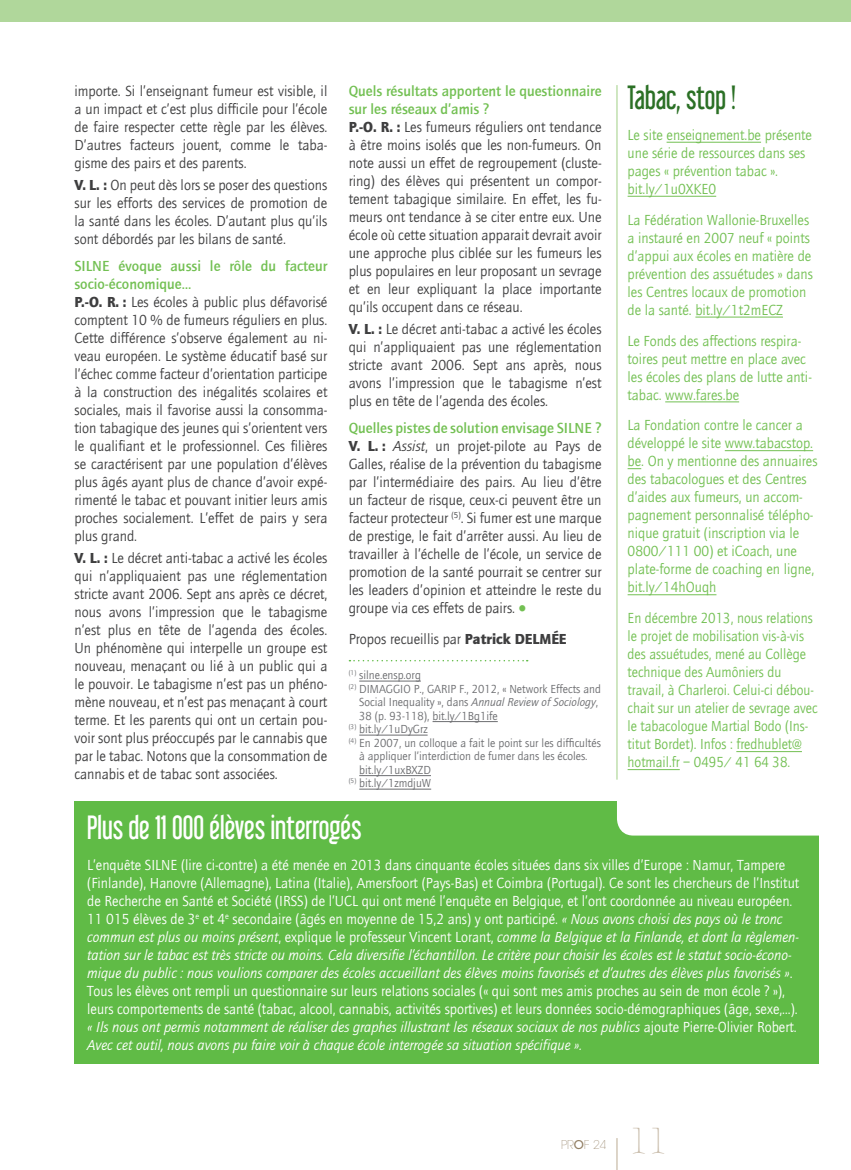
<style>
.page{position:relative;width:851px;height:1170px;background:#fff}
.page>*{position:absolute;margin:0;border:0;box-sizing:border-box;transform-origin:0 0}
.t1{font:300 37.5px "American Typewriter";color:#c7baa8}
.TITRE_-_PETIT__1_col{font:30px "Libel Suit";color:#fff}
.t2{font:30px "Libel Suit";color:#2b7025;scale:.96 1}
.TEXTE{font:15px/18px "Quay Sans";color:#3e3e3f;text-align:justify}
.TEXTE_-_COLONNE_ALIG{font:15px/18px "Quay Sans";color:#fff}
.t3{font:15px/18px "Quay Sans";color:#73c053}
.t4{font:15px/18px "Quay Sans";color:#73c053;scale:.94 1}
.TEXTE-2{font:500 15px/18px "Quay Sans";color:#73c053}
.NOTE_DE_BAS_DE_PAGE{font:12px/13.5px "Quay Sans";color:#6c6d70}
.t5{font:200 12px "Avant Garde";color:#938065}
.s1{font-weight:900}
.s2{font-style:italic}
.s3{font-size:22.5px;color:#73c053}
.s4{font-weight:500}
</style>
<div class="page">
<hr style="left:359px;top:680px;width:62px;height:1px;background:#6c6d70">
<hr style="left:432px;top:721px;width:65px;height:1px;background:#6c6d70">
<hr style="left:359px;top:734px;width:68px;height:1px;background:#6c6d70">
<hr style="left:359px;top:775px;width:72px;height:1px;background:#6c6d70">
<hr style="left:359px;top:788px;width:72px;height:1px;background:#6c6d70">
<svg style="left:349px;top:660px;width:178px;height:1px"></svg>
<div style="left:74px;top:800px;width:745px;height:263px;background:#60bb46"></div>
<hr style="left:616px;top:85px;width:1px;height:694px;background:#c0dfae">
<hr style="left:666px;top:142px;width:95px;height:1px;background:#73c053">
<hr style="left:627px;top:196px;width:89px;height:1px;background:#73c053">
<hr style="left:695px;top:317px;width:87px;height:1px;background:#73c053">
<hr style="left:665px;top:401px;width:74px;height:1px;background:#73c053">
<hr style="left:724px;top:450px;width:89px;height:1px;background:#73c053">
<svg style="left:627px;top:468px;width:14px;height:1px"></svg>
<hr style="left:627px;top:594px;width:89px;height:1px;background:#73c053">
<hr style="left:736px;top:751px;width:65px;height:1px;background:#73c053">
<hr style="left:627px;top:769px;width:52px;height:1px;background:#73c053">
<div style="left:617px;top:800px;width:202px;height:35px;background:#fff"></div>
<hr style="left:616px;top:1137px;width:1px;height:32px;background:#d2c7b7">
<div style="left:0;top:0;width:850px;height:21px;background:#b0d79b"></div>
<p class="t2" style="left:627px;top:79px;width:114px">Tabac, stop !</p>
<p class="t3" style="left:627px;top:126px;width:186px">Le site enseignement.be présente une série de ressources dans ses pages « prévention tabac ». bit.ly/1u0XKE0</p>
<p class="t3" style="left:627px;top:211px;width:187px">La Fédération Wallonie-Bruxelles a instauré en 2007 neuf « points d’appui aux écoles en matière de prévention des assuétudes » dans les Centres locaux de promotion de la santé. bit.ly/1t2mECZ</p>
<p class="t3" style="left:627px;top:332px;width:186px">Le Fonds des affections respira&shy;toires peut mettre en place avec les écoles des plans de lutte anti&shy;tabac. www.fares.be</p>
<p class="t3" style="left:627px;top:416px;width:191px">La Fondation contre le cancer a développé le site www.tabacstop. be. On y mentionne des annuaires des tabacologues et des Centres d’aides aux fumeurs, un accom&shy;pagnement personnalisé télépho&shy;nique gratuit (inscription via le<br>0800/111 00) et iCoach, une plate-forme de coaching en ligne, bit.ly/14hOuqh</p>
<p class="t4" style="left:627px;top:609px;width:204px">En décembre 2013, nous relations le projet de mobilisation vis-à-vis des assuétudes, mené au Collège technique des Aumôniers du travail, à Charleroi. Celui-ci débou&shy;chait sur un atelier de sevrage avec le tabacologue Martial Bodo (Ins&shy;titut Bordet). Infos : fredhublet@ hotmail.fr – 0495/ 41 64 38.</p>
<p class="TEXTE" style="left:74px;top:82px;width:254px">importe. Si l’enseignant fumeur est visible, il a un impact et c’est plus difficile pour l’école de faire respecter cette règle par les élèves.<br>D’autres facteurs jouent, comme le taba&shy;gisme des pairs et des parents.</p>
<p class="TEXTE" style="left:74px;top:176px;width:254px"><span class="s1">V. L. :</span> On peut dès lors se poser des questions sur les efforts des services de promotion de la santé dans les écoles. D’autant plus qu’ils sont débordés par les bilans de santé.</p>
<p class="TEXTE-2" style="left:74px;top:257px;width:254px">SILNE évoque aussi le rôle du facteur socio-économique…</p>
<p class="TEXTE" style="left:74px;top:293px;width:254px"><span class="s1">P.-O. R. :</span> Les écoles à public plus défavorisé comptent 10 % de fumeurs réguliers en plus.<br>Cette différence s’observe également au ni&shy;veau européen. Le système éducatif basé sur l’échec comme facteur d’orientation participe à la construction des inégalités scolaires et sociales, mais il favorise aussi la consomma&shy;tion tabagique des jeunes qui s’orientent vers le qualifiant et le professionnel. Ces filières se caractérisent par une population d’élèves plus âgés ayant plus de chance d’avoir expé&shy;rimenté le tabac et pouvant initier leurs amis proches socialement. L’effet de pairs y sera plus grand.</p>
<p class="TEXTE" style="left:74px;top:549px;width:254px"><span class="s1">V. L. :</span> Le décret anti-tabac a activé les écoles qui n’appliquaient pas une réglementation stricte avant 2006. Sept ans après ce décret, nous avons l’impression que le tabagisme n’est plus en tête de l’agenda des écoles.<br>Un phénomène qui interpelle un groupe est nouveau, menaçant ou lié à un public qui a le pouvoir. Le tabagisme n’est pas un phéno&shy;mène nouveau, et n’est pas menaçant à court terme. Et les parents qui ont un certain pou&shy;voir sont plus préoccupés par le cannabis que par le tabac. Notons que la consommation de cannabis et de tabac sont associées.</p>
<p class="TEXTE-2" style="left:348px;top:82px;width:254px">Quels résultats apportent le questionnaire sur les réseaux d’amis ?</p>
<p class="TEXTE" style="left:348px;top:118px;width:254px"><span class="s1">P.-O. R. :</span> Les fumeurs réguliers ont tendance à être moins isolés que les non-fumeurs. On note aussi un effet de regroupement (cluste&shy;ring) des élèves qui présentent un compor&shy;tement tabagique similaire. En effet, les fu&shy;meurs ont tendance à se citer entre eux. Une école où cette situation apparait devrait avoir une approche plus ciblée sur les fumeurs les plus populaires en leur proposant un sevrage et en leur expliquant la place importante qu’ils occupent dans ce réseau.</p>
<p class="TEXTE" style="left:348px;top:320px;width:254px"><span class="s1">V. L. :</span> Le décret anti-tabac a activé les écoles qui n’appliquaient pas une réglementation stricte avant 2006. Sept ans après, nous avons l’impression que le tabagisme n’est plus en tête de l’agenda des écoles.</p>
<p class="TEXTE-2" style="left:348px;top:419px;width:254px">Quelles pistes de solution envisage SILNE ?</p>
<p class="TEXTE" style="left:348px;top:437px;width:254px"><span class="s1">V. L. :</span> <span class="s2">Assist</span>, un projet-pilote au Pays de Galles, réalise de la prévention du tabagisme par l’intermédiaire des pairs. Au lieu d’être un facteur de risque, ceux-ci peuvent être un facteur protecteur <sup>(5)</sup>. Si fumer est une marque de prestige, le fait d’arrêter aussi. Au lieu de travailler à l’échelle de l’école, un service de promotion de la santé pourrait se centrer sur les leaders d’opinion et atteindre le reste du groupe via ces effets de pairs.<span class="s3">•</span></p>
<p class="TEXTE" style="left:348px;top:630px;width:219px">Propos recueillis par <span class="s1">Patrick DELMÉE</span></p>
<p class="NOTE_DE_BAS_DE_PAGE" style="left:348px;top:668px;width:74px"><sup>(1)</sup> silne.ensp.org</p>
<p class="NOTE_DE_BAS_DE_PAGE" style="left:359px;top:682px;width:243px;text-indent:-11px"><sup>(2)</sup> DIMAGGIO P., GARIP F., 2012, « Network Effects and<br>Social Inequality », dans <span class="s2">Annual Review of Sociology</span>,<br>38 (p. 93-118), bit.ly/1Bg1ife</p>
<p class="NOTE_DE_BAS_DE_PAGE" style="left:348px;top:722px;width:80px"><sup>(3)</sup> bit.ly/1uDyGrz</p>
<p class="NOTE_DE_BAS_DE_PAGE" style="left:359px;top:736px;width:243px;text-indent:-11px"><sup>(4)</sup> En 2007, un colloque a fait le point sur les difficultés à appliquer l’interdiction de fumer dans les écoles. bit.ly/1uxBXZD</p>
<p class="NOTE_DE_BAS_DE_PAGE" style="left:348px;top:776px;width:84px"><sup>(5)</sup> bit.ly/1zmdjuW</p>
<p class="TITRE_-_PETIT__1_col" style="left:87px;top:809px;width:276px">Plus de 11 000 élèves interrogés</p>
<p class="TEXTE_-_COLONNE_ALIG" style="left:87px;top:855px;width:713px">L’enquête SILNE (lire ci-contre) a été menée en 2013 dans cinquante écoles situées dans six villes d’Europe : Namur, Tampere (Finlande), Hanovre (Allemagne), Latina (Italie), Amersfoort (Pays-Bas) et Coimbra (Portugal). Ce sont les chercheurs de l’Institut de Recherche en Santé et Société (IRSS) de l’UCL qui ont mené l’enquête en Belgique, et l’ont coordonnée au niveau européen.<br>11 015 élèves de 3<sup>e</sup> et 4<sup>e</sup> secondaire (âgés en moyenne de 15,2 ans) y ont participé. <span class="s2">« Nous avons choisi des pays où le tronc commun est plus ou moins présent</span>, explique le professeur Vincent Lorant, <span class="s2">comme la Belgique et la Finlande, et dont la règlemen&shy;tation sur le tabac est très stricte ou moins. Cela diversifie l’échantillon. Le critère pour choisir les écoles est le statut socio-écono&shy;mique du public : nous voulions comparer des écoles accueillant des élèves moins favorisés et d’autres des élèves plus favorisés »</span>.<br>Tous les élèves ont rempli un questionnaire sur leurs relations sociales (« qui sont mes amis proches au sein de mon école ? »), leurs comportements de santé (tabac, alcool, cannabis, activités sportives) et leurs données socio-démographiques (âge, sexe,…). <span class="s2">« Ils nous ont permis notamment de réaliser des graphes illustrant les réseaux sociaux de nos publics</span> ajoute Pierre-Olivier Robert.<br><span class="s2">Avec cet outil, nous avons pu faire voir à chaque école interrogée sa situation spécifique ».</span></p>
<p class="t5" style="left:561px;top:1137px;width:47px">PR<span class="s4">O</span>F 24</p>
<h1 class="t1" style="left:627px;top:1112px;width:44px">11</h1>
</div>
